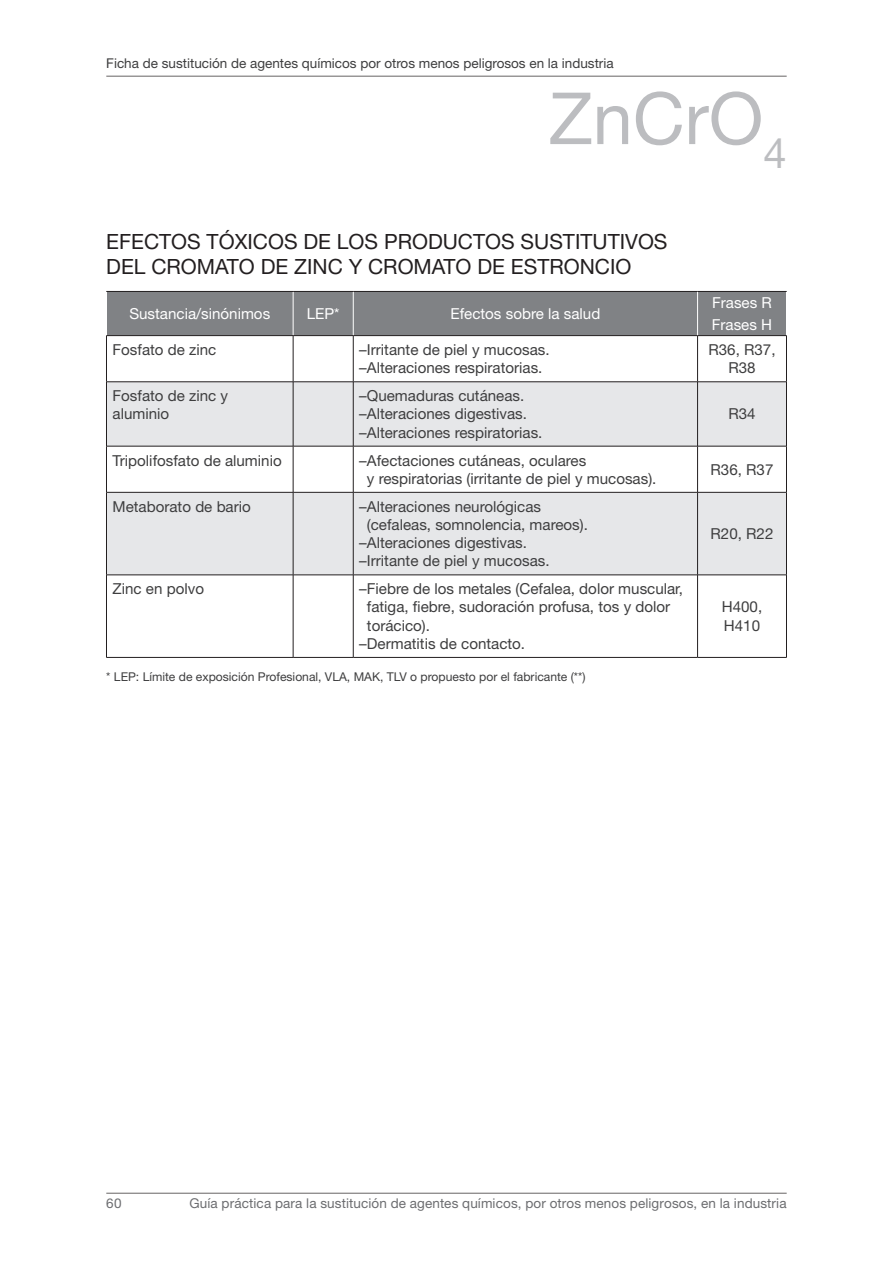
<style>
.page{position:relative;width:893px;height:1263px;background:#fff}
.page>*{position:absolute;margin:0;border:0;box-sizing:border-box;transform-origin:0 0}
.Para_Formula_Titular{font:72px "Helvetica Neue LT Std";color:#bcbdc0}
.TITULO_TABLA{font:21px/25.2px "Helvetica Neue LT Std";color:#231f20}
.Texto_Tabla{font:15.15px/18.1px "Helvetica Neue LT Std";color:#3e3e3f}
.Texto_para_Cabecera{font:15.15px/21.1px "Helvetica Neue LT Std";color:#fff}
.t1{font:13.5px "Helvetica Neue LT Std";letter-spacing:.01em;color:#6c6d70}
.t2{font:13.5px "Helvetica Neue LT Std";color:#3e3e3f}
.Texto_Tabla-2{font:12.15px "Helvetica Neue LT Std";color:#3e3e3f}
</style>
<div class="page">
<hr style="left:106px;top:76px;width:681px;height:1px;background:#231f20">
<hr style="left:106px;top:1193px;width:681px;height:1px;background:#231f20">
<div style="left:107px;top:292px;width:679px;height:43px;background:#808285"></div>
<svg style="left:107px;top:382px;width:679px;height:193px;fill:#e6e7e9"></svg>
<hr style="left:106px;top:336px;width:1px;height:46px;background:#231f20">
<hr style="left:293px;top:336px;width:1px;height:46px;background:#231f20">
<hr style="left:353px;top:336px;width:1px;height:46px;background:#231f20">
<hr style="left:697px;top:336px;width:1px;height:46px;background:#231f20">
<hr style="left:786px;top:336px;width:1px;height:46px;background:#231f20">
<hr style="left:106px;top:381px;width:187px;height:1px;background:#231f20">
<hr style="left:106px;top:382px;width:1px;height:64px;background:#231f20">
<hr style="left:293px;top:381px;width:60px;height:1px;background:#231f20">
<hr style="left:293px;top:382px;width:1px;height:64px;background:#231f20">
<hr style="left:353px;top:381px;width:345px;height:1px;background:#231f20">
<hr style="left:353px;top:382px;width:1px;height:64px;background:#231f20">
<hr style="left:698px;top:381px;width:89px;height:1px;background:#231f20">
<hr style="left:697px;top:382px;width:1px;height:64px;background:#231f20">
<hr style="left:786px;top:382px;width:1px;height:64px;background:#231f20">
<hr style="left:106px;top:446px;width:187px;height:1px;background:#231f20">
<hr style="left:106px;top:446px;width:1px;height:46px;background:#231f20">
<hr style="left:293px;top:446px;width:60px;height:1px;background:#231f20">
<hr style="left:293px;top:446px;width:1px;height:46px;background:#231f20">
<hr style="left:353px;top:446px;width:345px;height:1px;background:#231f20">
<hr style="left:353px;top:446px;width:1px;height:46px;background:#231f20">
<hr style="left:698px;top:446px;width:89px;height:1px;background:#231f20">
<hr style="left:697px;top:446px;width:1px;height:46px;background:#231f20">
<hr style="left:786px;top:446px;width:1px;height:46px;background:#231f20">
<hr style="left:106px;top:492px;width:187px;height:1px;background:#231f20">
<hr style="left:106px;top:492px;width:1px;height:83px;background:#231f20">
<hr style="left:293px;top:492px;width:60px;height:1px;background:#231f20">
<hr style="left:293px;top:492px;width:1px;height:83px;background:#231f20">
<hr style="left:353px;top:492px;width:345px;height:1px;background:#231f20">
<hr style="left:353px;top:492px;width:1px;height:83px;background:#231f20">
<hr style="left:698px;top:492px;width:89px;height:1px;background:#231f20">
<hr style="left:697px;top:492px;width:1px;height:83px;background:#231f20">
<hr style="left:786px;top:492px;width:1px;height:83px;background:#231f20">
<hr style="left:106px;top:575px;width:187px;height:1px;background:#231f20">
<hr style="left:106px;top:575px;width:1px;height:82px;background:#231f20">
<hr style="left:293px;top:575px;width:60px;height:1px;background:#231f20">
<hr style="left:293px;top:575px;width:1px;height:82px;background:#231f20">
<hr style="left:353px;top:575px;width:345px;height:1px;background:#231f20">
<hr style="left:353px;top:575px;width:1px;height:82px;background:#231f20">
<hr style="left:698px;top:575px;width:89px;height:1px;background:#231f20">
<hr style="left:697px;top:575px;width:1px;height:82px;background:#231f20">
<hr style="left:786px;top:575px;width:1px;height:82px;background:#231f20">
<hr style="left:106px;top:657px;width:187px;height:1px;background:#231f20">
<hr style="left:293px;top:657px;width:60px;height:1px;background:#231f20">
<hr style="left:353px;top:657px;width:345px;height:1px;background:#231f20">
<hr style="left:698px;top:657px;width:89px;height:1px;background:#231f20">
<hr style="left:293px;top:292px;width:1px;height:43px;background:#fff">
<hr style="left:106px;top:291px;width:187px;height:1px;background:#231f20">
<hr style="left:106px;top:335px;width:187px;height:1px;background:#231f20">
<hr style="left:353px;top:292px;width:1px;height:43px;background:#fff">
<hr style="left:293px;top:291px;width:60px;height:1px;background:#231f20">
<hr style="left:293px;top:335px;width:60px;height:1px;background:#231f20">
<hr style="left:697px;top:292px;width:1px;height:43px;background:#fff">
<hr style="left:353px;top:291px;width:345px;height:1px;background:#231f20">
<hr style="left:353px;top:335px;width:345px;height:1px;background:#231f20">
<hr style="left:698px;top:291px;width:89px;height:1px;background:#231f20">
<hr style="left:698px;top:335px;width:89px;height:1px;background:#231f20">
<p class="t2" style="left:106px;top:55px;width:509px">Ficha de sustitución de agentes químicos por otros menos peligrosos en la industria</p>
<p class="Para_Formula_Titular" style="left:549px;top:76px;width:239px">ZnCrO<sub>4</sub></p>
<p class="TITULO_TABLA" style="left:106px;top:229px;width:563px">EFECTOS TÓXICOS DE LOS PRODUCTOS SUSTITUTIVOS<br>DEL CROMATO DE ZINC Y CROMATO DE ESTRONCIO</p>
<p class="Texto_para_Cabecera" style="left:129px;top:303px;width:142px">Sustancia/sinónimos</p>
<p class="Texto_para_Cabecera" style="left:307px;top:303px;width:34px">LEP*</p>
<p class="Texto_para_Cabecera" style="left:450px;top:303px;width:151px">Efectos sobre la salud</p>
<p class="Texto_para_Cabecera" style="left:712px;top:292px;width:62px">Frases R<br>Frases H</p>
<p class="Texto_Tabla" style="left:113px;top:340px;width:105px">Fosfato de zinc</p>
<p class="Texto_Tabla" style="left:359px;top:340px;width:192px">–Irritante de piel y mucosas. –Alteraciones respiratorias.</p>
<p class="Texto_Tabla" style="left:708px;top:340px;width:69px;text-align:center">R36, R37,<br>R38</p>
<p class="Texto_Tabla" style="left:113px;top:386px;width:117px">Fosfato de zinc y aluminio</p>
<p class="Texto_Tabla" style="left:359px;top:386px;width:185px">–Quemaduras cutáneas. –Alteraciones digestivas. –Alteraciones respiratorias.</p>
<p class="Texto_Tabla" style="left:728px;top:405px;width:29px">R34</p>
<p class="Texto_Tabla" style="left:113px;top:451px;width:171px">Tripolifosfato de aluminio</p>
<p class="Texto_Tabla" style="left:367px;top:451px;width:291px;text-indent:-8px">–Afectaciones cutáneas, oculares<br>y respiratorias (irritante de piel y mucosas).</p>
<p class="Texto_Tabla" style="left:711px;top:460px;width:64px">R36, R37</p>
<p class="Texto_Tabla" style="left:113px;top:497px;width:140px">Metaborato de bario</p>
<p class="Texto_Tabla" style="left:367px;top:497px;width:223px;text-indent:-8px">–Alteraciones neurológicas (cefaleas, somnolencia, mareos).</p>
<p class="Texto_Tabla" style="left:359px;top:533px;width:169px">–Alteraciones digestivas.</p>
<p class="Texto_Tabla" style="left:359px;top:552px;width:192px">–Irritante de piel y mucosas.</p>
<p class="Texto_Tabla" style="left:711px;top:524px;width:64px">R20, R22</p>
<p class="Texto_Tabla" style="left:113px;top:580px;width:93px">Zinc en polvo</p>
<p class="Texto_Tabla" style="left:367px;top:580px;width:318px;text-indent:-8px">–Fiebre de los metales (Cefalea, dolor muscular, fatiga, fiebre, sudoración profusa, tos y dolor torácico).</p>
<p class="Texto_Tabla" style="left:359px;top:634px;width:167px">–Dermatitis de contacto.</p>
<p class="Texto_Tabla-2" style="left:106px;top:670px;width:481px">* LEP: Límite de exposición Profesional, VLA, MAK, TLV o propuesto por el fabricante (**)</p>
<p class="Texto_Tabla" style="left:722px;top:598px;width:42px">H400,<br>H410</p>
<p class="t1" style="left:106px;top:1195px;width:17px">60</p>
<p class="t1" style="left:190px;top:1195px;width:599px">Guía práctica para la sustitución de agentes químicos, por otros menos peligrosos, en la industria</p>
</div>
